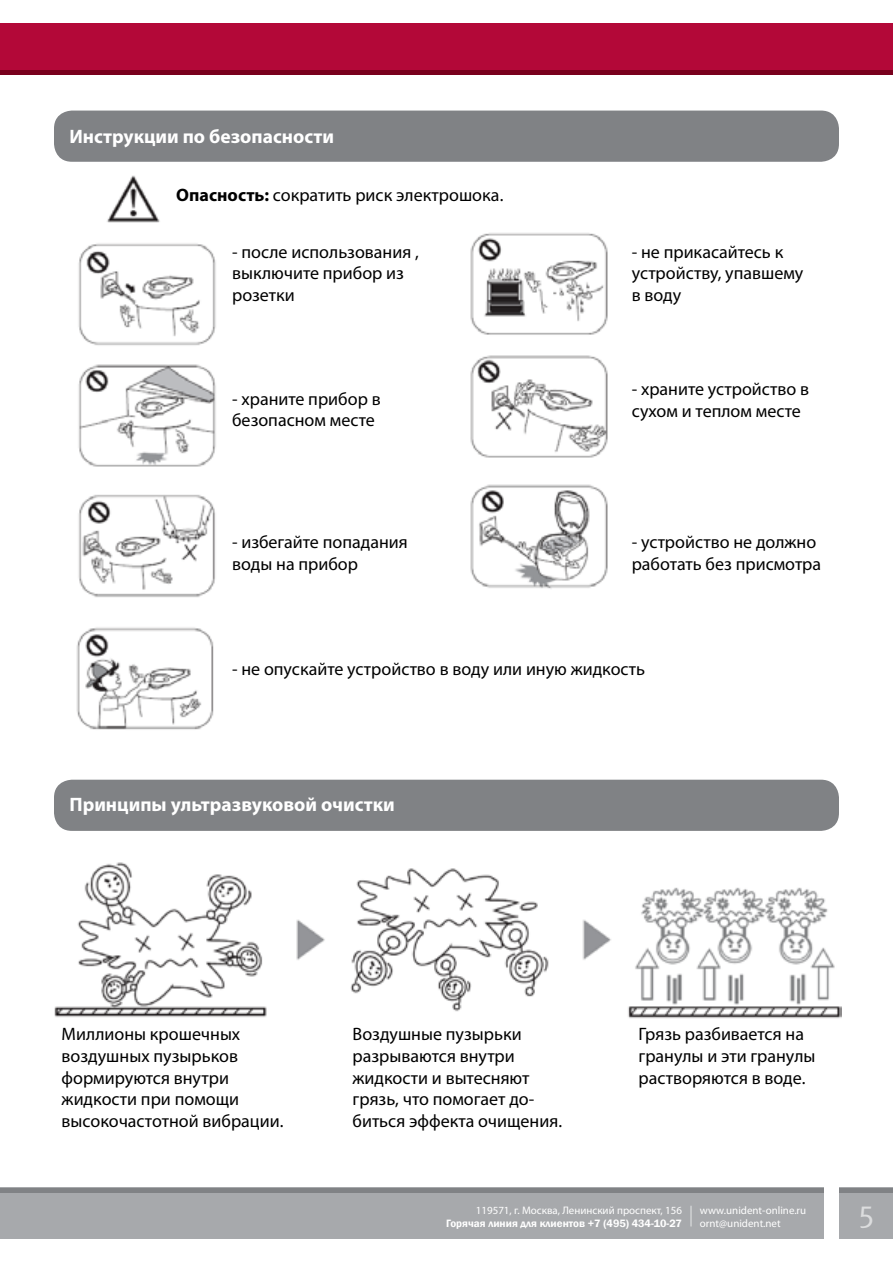
<style>
.page{position:relative;width:893px;height:1263px;background:#fff}
.page>*{position:absolute;margin:0;border:0;box-sizing:border-box;transform-origin:0 0}
.t1{font:31.5px "Meta Normal LFC";color:#dcddde}
.t2{font:700 19.5px "Myriad Pro";color:#fff}
.t3{font:18px/21.6px "Myriad Pro";color:#000}
.t4{font:10.95px/13.2px "Myriad Pro";color:#fff}
.t5{font:600 10.95px "Franklin Gothic";color:#fff}
.s1{font-weight:700}
</style>
<div class="page">
<div style="left:0;top:24px;width:893px;height:51px;background:#b30838"></div>
<div style="left:0;top:1188px;width:823px;height:51px;background:#a7a9ac"></div>
<hr style="left:0;top:1188px;width:823px;height:4px;background:#808285">
<div style="left:840px;top:1188px;width:53px;height:51px;background:#a7a9ac"></div>
<hr style="left:0;top:71px;width:893px;height:4px;background:#79001d">
<hr style="left:690px;top:1206px;width:2px;height:20px;background:#d1d3d4">
<hr style="left:840px;top:1188px;width:53px;height:4px;background:#808285">
<div style="left:54px;top:111px;width:785px;height:51px;background:#808285;border-radius:18px"></div>
<img style="left:54px;top:862px;width:788px;height:157px">
<div style="left:54px;top:780px;width:785px;height:51px;background:#808285;border-radius:18px"></div>
<img style="left:107px;top:175px;width:53px;height:48px">
<img style="left:76px;top:243px;width:140px;height:487px">
<img style="left:470px;top:233px;width:138px;height:356px">
<p class="t2" style="left:69px;top:123px;width:266px">Инструкции по безопасности</p>
<p class="t3" style="left:176px;top:183px;width:329px"><span class="s1">Опасность:</span> сократить риск электрошока.</p>
<p class="t3" style="left:232px;top:240px;width:188px">- после использования , выключите прибор из розетки</p>
<p class="t3" style="left:232px;top:387px;width:150px">- храните прибор в безопасном месте</p>
<p class="t3" style="left:232px;top:531px;width:177px">- избегайте попадания воды на прибор</p>
<p class="t3" style="left:632px;top:240px;width:173px">- не прикасайтесь к устройству, упавшему в воду</p>
<p class="t3" style="left:632px;top:378px;width:179px">- храните устройство в сухом и теплом месте</p>
<p class="t3" style="left:632px;top:531px;width:191px">- устройство не должно работать без присмотра</p>
<p class="t3" style="left:232px;top:658px;width:415px">- не опускайте устройство в воду или иную жидкость</p>
<p class="t2" style="left:69px;top:791px;width:327px">Принципы ультразвуковой очистки</p>
<p class="t3" style="left:62px;top:1023px;width:223px">Миллионы крошечных воздушных пузырьков формируются внутри жидкости при помощи высокочастотной вибрации.</p>
<p class="t3" style="left:353px;top:1023px;width:211px">Воздушные пузырьки разрываются внутри жидкости и вытесняют грязь, что помогает до&shy;биться эффекта очищения.</p>
<p class="t3" style="left:639px;top:1023px;width:178px">Грязь разбивается на гранулы и эти гранулы растворяются в воде.</p>
<p class="t4" style="left:476px;top:1203px;width:208px">119571, г. Москва, Ленинский проспект, 156</p>
<p class="t5" style="left:446px;top:1216px;width:237px">Горячая линия для клиентов +7 (495) 434-10-27</p>
<p class="t4" style="left:700px;top:1203px;width:108px">www.unident-online.ru ornt@unident.net</p>
<h1 class="t1" style="left:857px;top:1198px;width:19px">5</h1>
</div>
